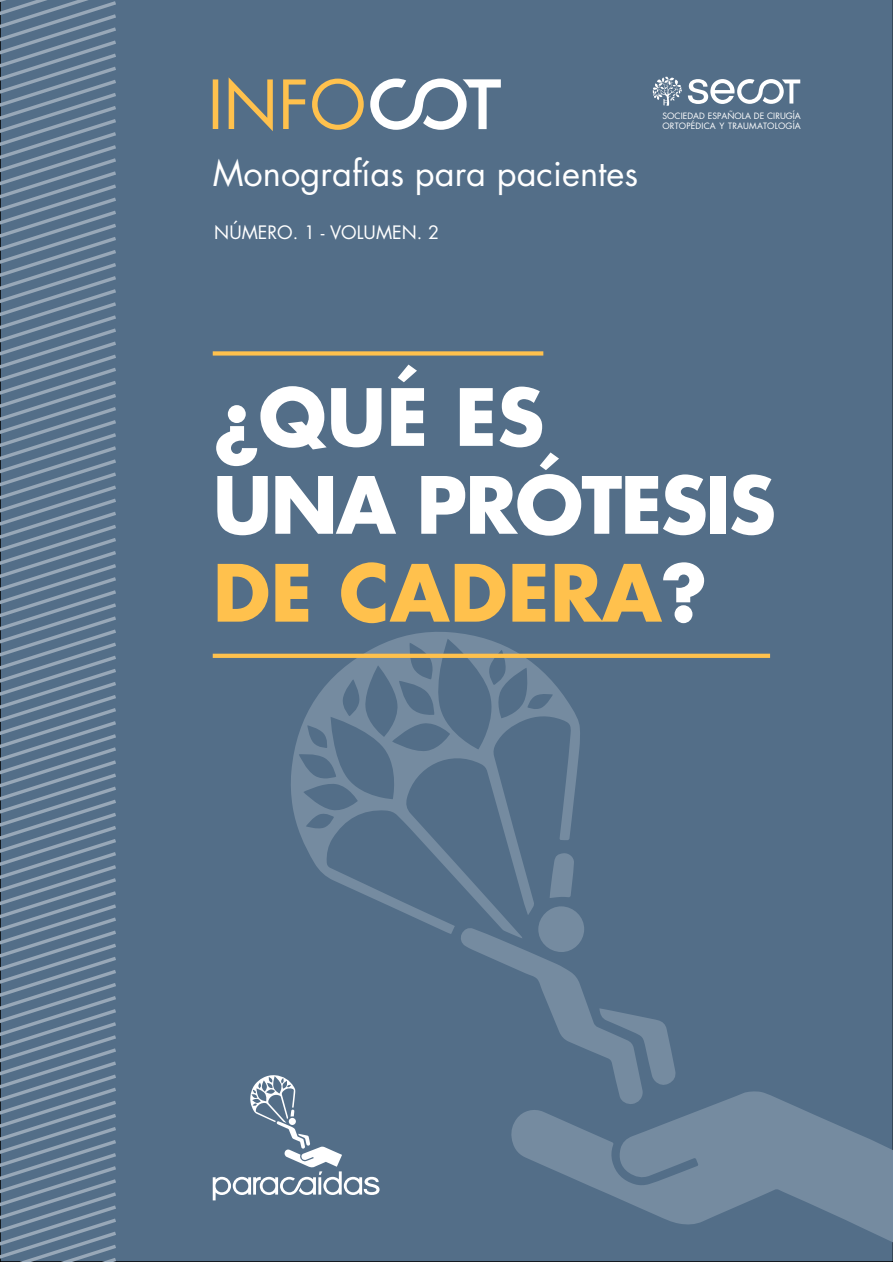
<style>
.page{position:relative;width:893px;height:1262px;background:#fff}
.page>*{position:absolute;margin:0;border:0;box-sizing:border-box;transform-origin:0 0}
.t1{font:700 76.65px/87.9px "Futura";letter-spacing:-.01em;color:#fff}
.t2{font:34.35px "Futura";color:#fff}
.t3{font:18px "Futura";color:#fff}
.t4{font:8.55px/10.5px "Futura";letter-spacing:.015em;color:#fff}
.s1{color:#ffc14d}
</style>
<div class="page">
<div style="left:120px;top:0;width:772px;height:1262px;background:#536e88"></div>
<svg style="left:290px;top:630px;width:602px;height:632px;background:#59738c"></svg>
<svg style="left:0;top:0;width:120px;height:1262px;background:#647c93"></svg>
<svg style="left:370px;top:78px;width:131px;height:52px"></svg>
<svg style="left:213px;top:77px;width:151px;height:54px;background:#828577"></svg>
<svg style="left:213px;top:351px;width:330px;height:4px"></svg>
<div style="left:213px;top:653px;width:557px;height:5px;background:#ffc14d"></div>
<svg style="left:213px;top:1075px;width:166px;height:125px;background:#6b8298"></svg>
<svg style="left:687px;top:79px;width:113px;height:25px"></svg>
<svg style="left:652px;top:77px;width:29px;height:29px"></svg>
<h2 class="t2" style="left:213px;top:155px;width:427px">Monografías para pacientes</h2>
<h3 class="t3" style="left:214px;top:223px;width:226px">NÚMERO. 1 - VOLUMEN. 2</h3>
<p class="t4" style="left:662px;top:110px;width:140px">SOCIEDAD ESPAÑOLA DE CIRUGÍA<br>ORTOPÉDICA Y TRAUMATOLOGÍA</p>
<h1 class="t1" style="left:213px;top:375px;width:565px">¿QUÉ ES<br>UNA PRÓTESIS<br><span class="s1">DE CADERA</span>?</h1>
</div>
